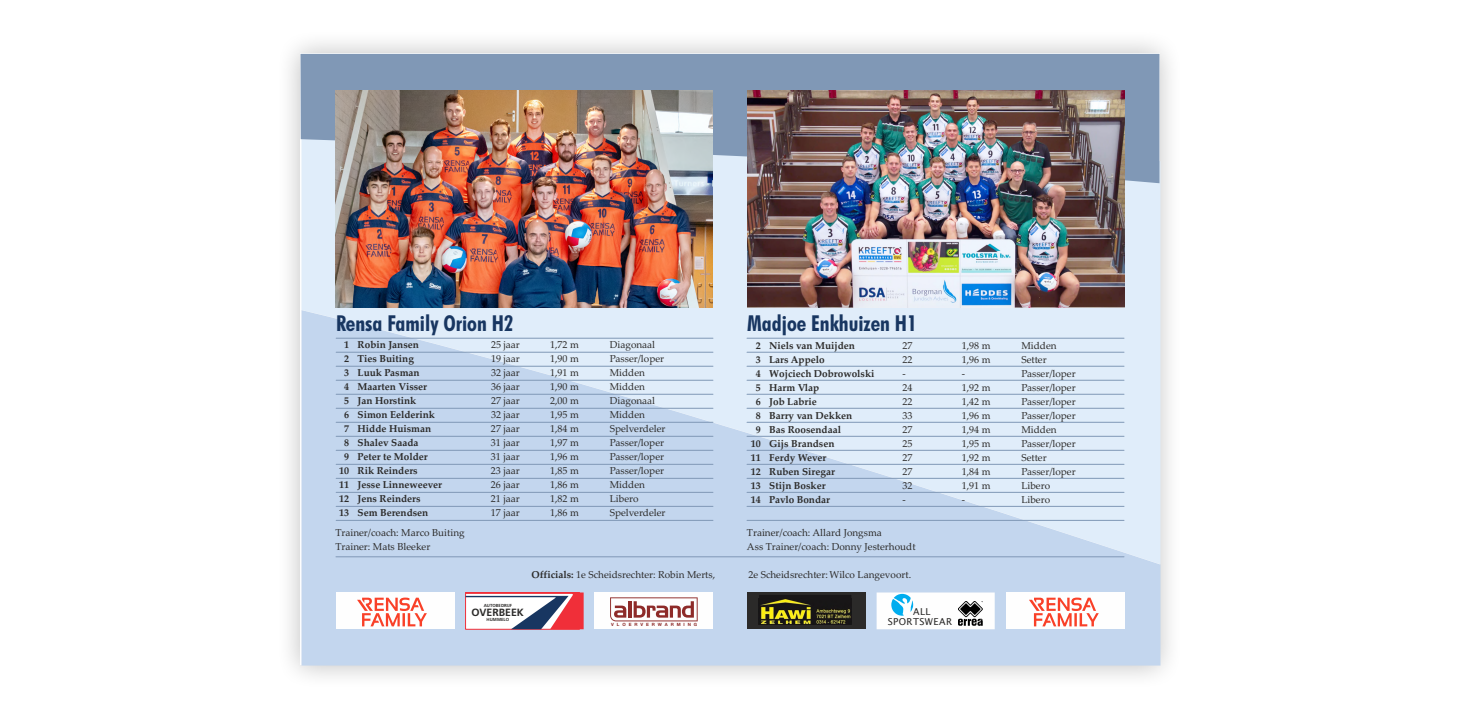
<style>
.page{position:relative;width:1460px;height:720px;background:#fff}
.page>*{position:absolute;margin:0;border:0;box-sizing:border-box;transform-origin:0 0}
.t1{font:700 condensed 22px "Futura BT";color:#183661}
.t2{font:700 10.5px "Frutiger SCIN Bdv 1";color:#2b2a29}
.t3{font:10px/14px "Palatino Linotype";color:#2b2a29}
.t4{font:700 10px "Palatino Linotype";color:#2b2a29}
.t5{font:9.5px "Lucida Sans Unicode";letter-spacing:.045em;color:#2b2a29}
.t6{font:700 4.4px "Frutiger SCIN Bdv 1";color:#2b2a29}
.t7{font:700 4.4px "Helvetica Neue";letter-spacing:.66em;color:#8e2b29}
.s1{font-weight:700}
</style>
<div class="page">
<div style="left:301px;top:98px;width:859px;height:212px;background:#e0edfa"></div>
<svg style="left:301px;top:310px;width:859px;height:356px;background:#cdddf1"></svg>
<svg style="left:300px;top:54px;width:859px;height:129px;background:#869cb8"></svg>
<svg style="left:336px;top:557px;width:788px;height:1px"></svg>
<svg style="left:336px;top:506px;width:377px;height:1px"></svg>
<svg style="left:747px;top:506px;width:377px;height:1px"></svg>
<svg style="left:336px;top:492px;width:377px;height:1px"></svg>
<svg style="left:747px;top:492px;width:377px;height:1px"></svg>
<svg style="left:336px;top:520px;width:377px;height:1px"></svg>
<svg style="left:747px;top:520px;width:377px;height:1px"></svg>
<svg style="left:336px;top:478px;width:377px;height:1px"></svg>
<svg style="left:747px;top:478px;width:377px;height:1px"></svg>
<svg style="left:336px;top:464px;width:377px;height:1px"></svg>
<svg style="left:747px;top:464px;width:377px;height:1px"></svg>
<svg style="left:336px;top:450px;width:377px;height:1px"></svg>
<svg style="left:747px;top:450px;width:377px;height:1px"></svg>
<svg style="left:336px;top:436px;width:377px;height:1px"></svg>
<svg style="left:747px;top:436px;width:377px;height:1px"></svg>
<svg style="left:336px;top:422px;width:377px;height:1px"></svg>
<svg style="left:747px;top:422px;width:377px;height:1px"></svg>
<svg style="left:336px;top:408px;width:377px;height:1px"></svg>
<svg style="left:747px;top:408px;width:377px;height:1px"></svg>
<svg style="left:336px;top:394px;width:377px;height:1px"></svg>
<svg style="left:747px;top:394px;width:377px;height:1px"></svg>
<svg style="left:336px;top:380px;width:377px;height:1px"></svg>
<svg style="left:747px;top:380px;width:377px;height:1px"></svg>
<svg style="left:336px;top:366px;width:377px;height:1px"></svg>
<svg style="left:747px;top:366px;width:377px;height:1px"></svg>
<hr style="left:336px;top:352px;width:377px;height:1px;background:#8098b6">
<hr style="left:747px;top:352px;width:377px;height:1px;background:#8098b6">
<hr style="left:336px;top:338px;width:377px;height:1px;background:#8098b6">
<div style="left:336px;top:593px;width:118px;height:36px;background:#fefefe"></div>
<div style="left:595px;top:593px;width:118px;height:36px;background:#fefefe"></div>
<div style="left:747px;top:593px;width:118px;height:36px;background:#2b2a29"></div>
<div style="left:877px;top:593px;width:118px;height:36px;background:#fefefe"></div>
<div style="left:1006px;top:593px;width:118px;height:36px;background:#fefefe"></div>
<svg style="left:357px;top:598px;width:70px;height:28px"></svg>
<svg style="left:1029px;top:598px;width:70px;height:28px"></svg>
<svg style="left:610px;top:597px;width:88px;height:24px"></svg>
<svg style="left:758px;top:595px;width:93px;height:30px"></svg>
<img style="left:759px;top:598px;width:93px;height:27px">
<img style="left:959px;top:601px;width:23px;height:24px">
<svg style="left:891px;top:594px;width:22px;height:22px"></svg>
<div style="left:465px;top:592px;width:114px;height:37px;background:#f02f39"></div>
<svg style="left:466px;top:593px;width:118px;height:36px;background:#d0aeb8"></svg>
<img style="left:336px;top:91px;width:377px;height:216px">
<img style="left:747px;top:91px;width:377px;height:216px">
<hr style="left:747px;top:338px;width:377px;height:1px;background:#8098b6">
<h1 class="t1" style="left:336px;top:314px;width:179px">Rensa Family Orion H2</h1>
<p class="t4" style="left:344px;top:341px;width:76px">1 Robin Jansen</p>
<p class="t3" style="left:491px;top:339px;width:30px">25 jaar</p>
<p class="t3" style="left:550px;top:339px;width:30px">1,72 m</p>
<p class="t3" style="left:610px;top:339px;width:47px">Diagonaal</p>
<p class="t4" style="left:344px;top:355px;width:71px">2 Ties Buiting</p>
<p class="t3" style="left:491px;top:353px;width:30px">19 jaar</p>
<p class="t3" style="left:550px;top:353px;width:30px">1,90 m</p>
<p class="t3" style="left:610px;top:353px;width:56px">Passer/loper</p>
<p class="t4" style="left:344px;top:369px;width:77px">3 Luuk Pasman</p>
<p class="t3" style="left:491px;top:367px;width:30px">32 jaar</p>
<p class="t3" style="left:550px;top:367px;width:30px">1,91 m</p>
<p class="t3" style="left:610px;top:367px;width:37px">Midden</p>
<p class="t4" style="left:344px;top:383px;width:84px">4 Maarten Visser</p>
<p class="t3" style="left:491px;top:381px;width:30px">36 jaar</p>
<p class="t3" style="left:550px;top:381px;width:30px">1,90 m</p>
<p class="t3" style="left:610px;top:381px;width:37px">Midden</p>
<p class="t4" style="left:344px;top:397px;width:74px">5 Jan Horstink</p>
<p class="t3" style="left:491px;top:395px;width:30px">27 jaar</p>
<p class="t3" style="left:550px;top:395px;width:30px">2,00 m</p>
<p class="t3" style="left:610px;top:395px;width:47px">Diagonaal</p>
<p class="t4" style="left:344px;top:411px;width:92px">6 Simon Eelderink</p>
<p class="t3" style="left:491px;top:409px;width:30px">32 jaar</p>
<p class="t3" style="left:550px;top:409px;width:30px">1,95 m</p>
<p class="t3" style="left:610px;top:409px;width:37px">Midden</p>
<p class="t4" style="left:344px;top:425px;width:89px">7 Hidde Huisman</p>
<p class="t3" style="left:491px;top:423px;width:30px">27 jaar</p>
<p class="t3" style="left:550px;top:423px;width:30px">1,84 m</p>
<p class="t3" style="left:610px;top:423px;width:57px">Spelverdeler</p>
<p class="t4" style="left:344px;top:439px;width:76px">8 Shalev Saada</p>
<p class="t3" style="left:491px;top:437px;width:30px">31 jaar</p>
<p class="t3" style="left:550px;top:437px;width:30px">1,97 m</p>
<p class="t3" style="left:610px;top:437px;width:56px">Passer/loper</p>
<p class="t4" style="left:344px;top:453px;width:85px">9 Peter te Molder</p>
<p class="t3" style="left:491px;top:451px;width:30px">31 jaar</p>
<p class="t3" style="left:550px;top:451px;width:30px">1,96 m</p>
<p class="t3" style="left:610px;top:451px;width:56px">Passer/loper</p>
<p class="t4" style="left:339px;top:467px;width:80px">10 Rik Reinders</p>
<p class="t3" style="left:491px;top:465px;width:30px">23 jaar</p>
<p class="t3" style="left:550px;top:465px;width:30px">1,85 m</p>
<p class="t3" style="left:610px;top:465px;width:56px">Passer/loper</p>
<p class="t4" style="left:339px;top:481px;width:104px">11 Jesse Linneweever</p>
<p class="t3" style="left:491px;top:479px;width:30px">26 jaar</p>
<p class="t3" style="left:550px;top:479px;width:30px">1,86 m</p>
<p class="t3" style="left:610px;top:479px;width:37px">Midden</p>
<p class="t4" style="left:339px;top:495px;width:83px">12 Jens Reinders</p>
<p class="t3" style="left:491px;top:493px;width:30px">21 jaar</p>
<p class="t3" style="left:550px;top:493px;width:30px">1,82 m</p>
<p class="t3" style="left:610px;top:493px;width:30px">Libero</p>
<p class="t4" style="left:339px;top:509px;width:91px">13 Sem Berendsen</p>
<p class="t3" style="left:491px;top:507px;width:30px">17 jaar</p>
<p class="t3" style="left:550px;top:507px;width:30px">1,86 m</p>
<p class="t3" style="left:610px;top:507px;width:57px">Spelverdeler</p>
<p class="t3" style="left:335px;top:527px;width:131px">Trainer/coach: Marco Buiting<br>Trainer: Mats Bleeker</p>
<h1 class="t1" style="left:747px;top:314px;width:171px">Madjoe Enkhuizen H1</h1>
<p class="t4" style="left:756px;top:341px;width:101px">2 Niels van Muijden</p>
<p class="t3" style="left:903px;top:339px;width:11px">27</p>
<p class="t3" style="left:962px;top:339px;width:30px">1,98 m</p>
<p class="t3" style="left:1021px;top:339px;width:37px">Midden</p>
<p class="t4" style="left:756px;top:355px;width:70px">3 Lars Appelo</p>
<p class="t3" style="left:903px;top:353px;width:11px">22</p>
<p class="t3" style="left:962px;top:353px;width:30px">1,96 m</p>
<p class="t3" style="left:1021px;top:353px;width:27px">Setter</p>
<p class="t4" style="left:756px;top:369px;width:120px">4 Wojciech Dobrowolski</p>
<p class="t3" style="left:903px;top:367px;width:5px">-</p>
<p class="t3" style="left:962px;top:367px;width:5px">-</p>
<p class="t3" style="left:1021px;top:367px;width:56px">Passer/loper</p>
<p class="t4" style="left:756px;top:383px;width:65px">5 Harm Vlap</p>
<p class="t3" style="left:903px;top:381px;width:11px">24</p>
<p class="t3" style="left:962px;top:381px;width:30px">1,92 m</p>
<p class="t3" style="left:1021px;top:381px;width:56px">Passer/loper</p>
<p class="t4" style="left:756px;top:397px;width:62px">6 Job Labrie</p>
<p class="t3" style="left:903px;top:395px;width:11px">22</p>
<p class="t3" style="left:962px;top:395px;width:30px">1,42 m</p>
<p class="t3" style="left:1021px;top:395px;width:56px">Passer/loper</p>
<p class="t4" style="left:756px;top:411px;width:98px">8 Barry van Dekken</p>
<p class="t3" style="left:903px;top:409px;width:11px">33</p>
<p class="t3" style="left:962px;top:409px;width:30px">1,96 m</p>
<p class="t3" style="left:1021px;top:409px;width:56px">Passer/loper</p>
<p class="t4" style="left:756px;top:425px;width:87px">9 Bas Roosendaal</p>
<p class="t3" style="left:903px;top:423px;width:11px">27</p>
<p class="t3" style="left:962px;top:423px;width:30px">1,94 m</p>
<p class="t3" style="left:1021px;top:423px;width:37px">Midden</p>
<p class="t4" style="left:751px;top:439px;width:85px">10 Gijs Brandsen</p>
<p class="t3" style="left:903px;top:437px;width:11px">25</p>
<p class="t3" style="left:962px;top:437px;width:30px">1,95 m</p>
<p class="t3" style="left:1021px;top:437px;width:56px">Passer/loper</p>
<p class="t4" style="left:751px;top:453px;width:77px">11 Ferdy Wever</p>
<p class="t3" style="left:903px;top:451px;width:11px">27</p>
<p class="t3" style="left:962px;top:451px;width:30px">1,92 m</p>
<p class="t3" style="left:1021px;top:451px;width:27px">Setter</p>
<p class="t4" style="left:751px;top:467px;width:86px">12 Ruben Siregar</p>
<p class="t3" style="left:903px;top:465px;width:11px">27</p>
<p class="t3" style="left:962px;top:465px;width:30px">1,84 m</p>
<p class="t3" style="left:1021px;top:465px;width:56px">Passer/loper</p>
<p class="t4" style="left:751px;top:481px;width:76px">13 Stijn Bosker</p>
<p class="t3" style="left:903px;top:479px;width:11px">32</p>
<p class="t3" style="left:962px;top:479px;width:30px">1,91 m</p>
<p class="t3" style="left:1021px;top:479px;width:30px">Libero</p>
<p class="t4" style="left:751px;top:495px;width:81px">14 Pavlo Bondar</p>
<p class="t3" style="left:903px;top:493px;width:5px">-</p>
<p class="t3" style="left:962px;top:493px;width:5px">-</p>
<p class="t3" style="left:1021px;top:493px;width:30px">Libero</p>
<p class="t3" style="left:747px;top:527px;width:170px">Trainer/coach: Allard Jongsma<br>Ass Trainer/coach: Donny Jesterhoudt</p>
<p class="t3" style="left:531px;top:569px;width:185px"><span class="s1">Officials:</span> 1e Scheidsrechter: Robin Merts,</p>
<p class="t3" style="left:748px;top:569px;width:164px">2e Scheidsrechter: Wilco Langevoort.</p>
<p class="t6" style="left:484px;top:603px;width:30px">AUTOBEDRIJF</p>
<p class="t6" style="left:486px;top:617px;width:24px">HUMMELO</p>
<p class="t2" style="left:471px;top:607px;width:54px">OVERBEEK</p>
<p class="t5" style="left:913px;top:608px;width:19px">ALL</p>
<p class="t7" style="left:611px;top:623px;width:87px">VLOERVERWARMING</p>
<p class="t5" style="left:888px;top:618px;width:66px">SPORTSWEAR</p>
</div>
